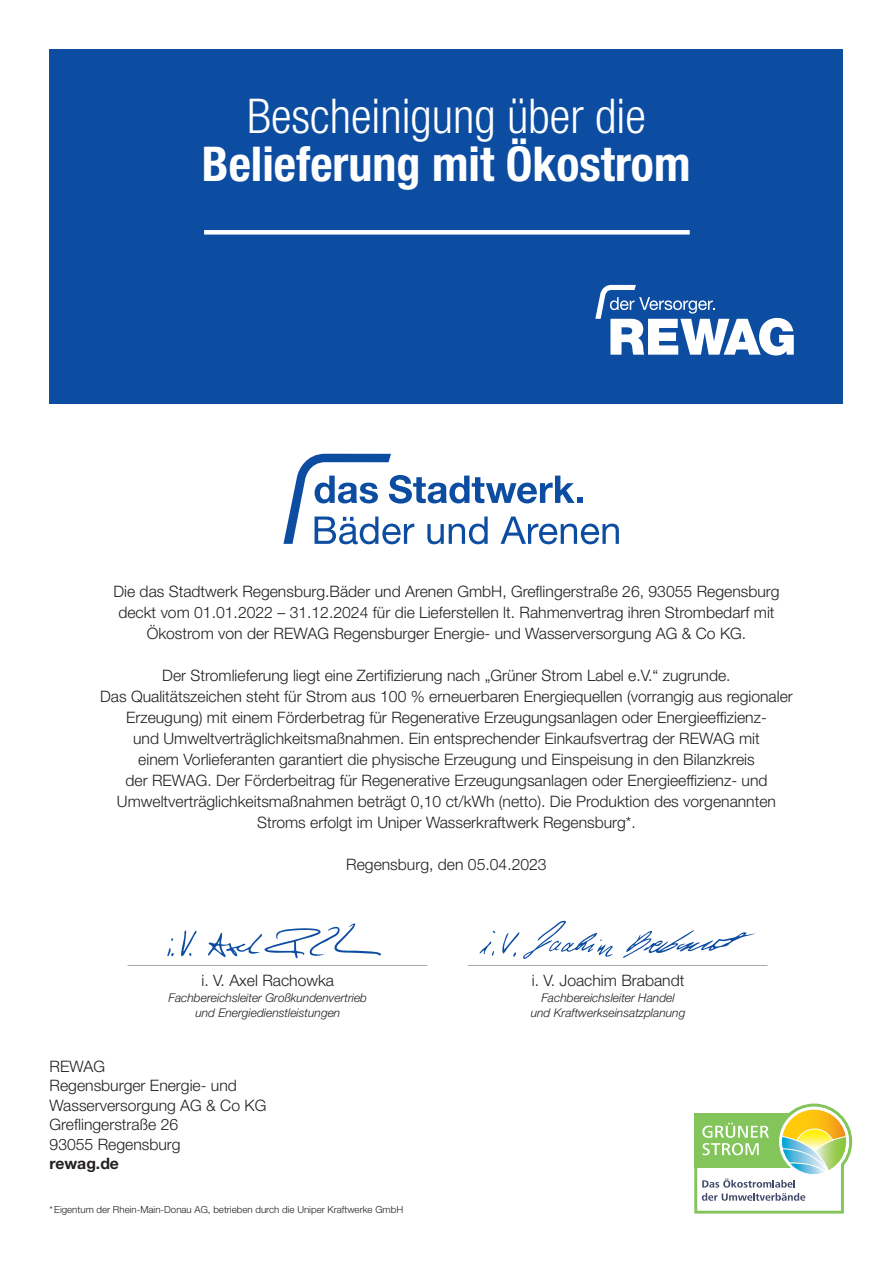
<style>
.page{position:relative;width:893px;height:1263px;background:#fff}
.page>*{position:absolute;margin:0;border:0;box-sizing:border-box;transform-origin:0 0}
.t1{font:700 condensed 48px "Helvetica Neue LT Pro";color:#fff}
.t2{font:300 condensed 48px "Helvetica Neue LT Pro";color:#fff}
.t3{font:300 15.75px/21px "Helvetica Neue LT Pro";color:#231f20;text-align:center}
.t4{font:700 15.75px "Helvetica Neue LT Pro";color:#231f20}
.t5{font:italic 300 12px/15px "Helvetica Neue LT Pro";color:#231f20;text-align:center}
.t6{font:300 9.75px "Helvetica Neue LT Pro";color:#231f20}
</style>
<div class="page">
<div style="left:50px;top:50px;width:793px;height:354px;background:#0d4da1"></div>
<svg style="left:595px;top:285px;width:199px;height:70px"></svg>
<div style="left:204px;top:230px;width:486px;height:5px;background:#fff"></div>
<svg style="left:623px;top:930px;width:133px;height:28px"></svg>
<svg style="left:480px;top:941px;width:14px;height:15px"></svg>
<svg style="left:502px;top:920px;width:111px;height:39px"></svg>
<hr style="left:468px;top:965px;width:299px;height:1px;background:#a8a9ad">
<hr style="left:128px;top:965px;width:299px;height:1px;background:#a8a9ad">
<svg style="left:167px;top:948px;width:7px;height:8px"></svg>
<svg style="left:181px;top:930px;width:16px;height:27px"></svg>
<svg style="left:208px;top:923px;width:173px;height:35px"></svg>
<div style="left:776px;top:1103px;width:76px;height:77px;border:3px solid #83c55b;border-radius:50%"></div>
<img style="left:789px;top:1108px;width:60px;height:28px">
<svg style="left:694px;top:1113px;width:154px;height:100px"></svg>
<svg style="left:283px;top:454px;width:336px;height:90px"></svg>
<h1 class="t2" style="left:247px;top:88px;width:400px">Bescheinigung über die</h1>
<h1 class="t1" style="left:202px;top:135px;width:490px">Belieferung mit Ökostrom</h1>
<p class="t3" style="left:113px;top:581px;width:668px">Die das Stadtwerk Regensburg.Bäder und Arenen GmbH, Greflingerstraße 26, 93055 Regensburg deckt vom 01.01.2022 – 31.12.2024 für die Lieferstellen lt. Rahmenvertrag ihren Strombedarf mit<br>Ökostrom von der REWAG Regensburger Energie- und Wasserversorgung AG &amp; Co KG.</p>
<p class="t3" style="left:100px;top:665px;width:694px">Der Stromlieferung liegt eine Zertifizierung nach „Grüner Strom Label e.V.“ zugrunde.<br>Das Qualitätszeichen steht für Strom aus 100 % erneuerbaren Energiequellen (vorrangig aus regionaler Erzeugung) mit einem Förderbetrag für Regenerative Erzeugungsanlagen oder Energieeffizienz-<br>und Umweltverträglichkeitsmaßnahmen. Ein entsprechender Einkaufsvertrag der REWAG mit<br>einem Vorlieferanten garantiert die physische Erzeugung und Einspeisung in den Bilanzkreis<br>der REWAG. Der Förderbeitrag für Regenerative Erzeugungsanlagen oder Energieeffizienz- und Umweltverträglichkeitsmaßnahmen beträgt 0,10 ct/kWh (netto). Die Produktion des vorgenannten Stroms erfolgt im Uniper Wasserkraftwerk Regensburg*.</p>
<p class="t3" style="left:346px;top:854px;width:202px">Regensburg, den 05.04.2023</p>
<p class="t3" style="left:202px;top:969px;width:134px">i. V. Axel Rachowka</p>
<p class="t5" style="left:169px;top:990px;width:200px">Fachbereichsleiter Großkundenvertrieb und Energiedienstleistungen</p>
<p class="t3" style="left:50px;top:1056px;width:218px;line-height:19.5px;text-align:left">REWAG<br>Regensburger Energie- und<br>Wasserversorgung AG &amp; Co KG<br>Greflingerstraße 26<br>93055 Regensburg</p>
<p class="t4" style="left:50px;top:1154px;width:71px">rewag.de</p>
<p class="t6" style="left:50px;top:1203px;width:355px">*Eigentum der Rhein-Main-Donau AG, betrieben durch die Uniper Kraftwerke GmbH</p>
<p class="t3" style="left:532px;top:969px;width:154px">i. V. Joachim Brabandt</p>
<p class="t5" style="left:531px;top:990px;width:156px">Fachbereichsleiter Handel und Kraftwerkseinsatzplanung</p>
</div>
